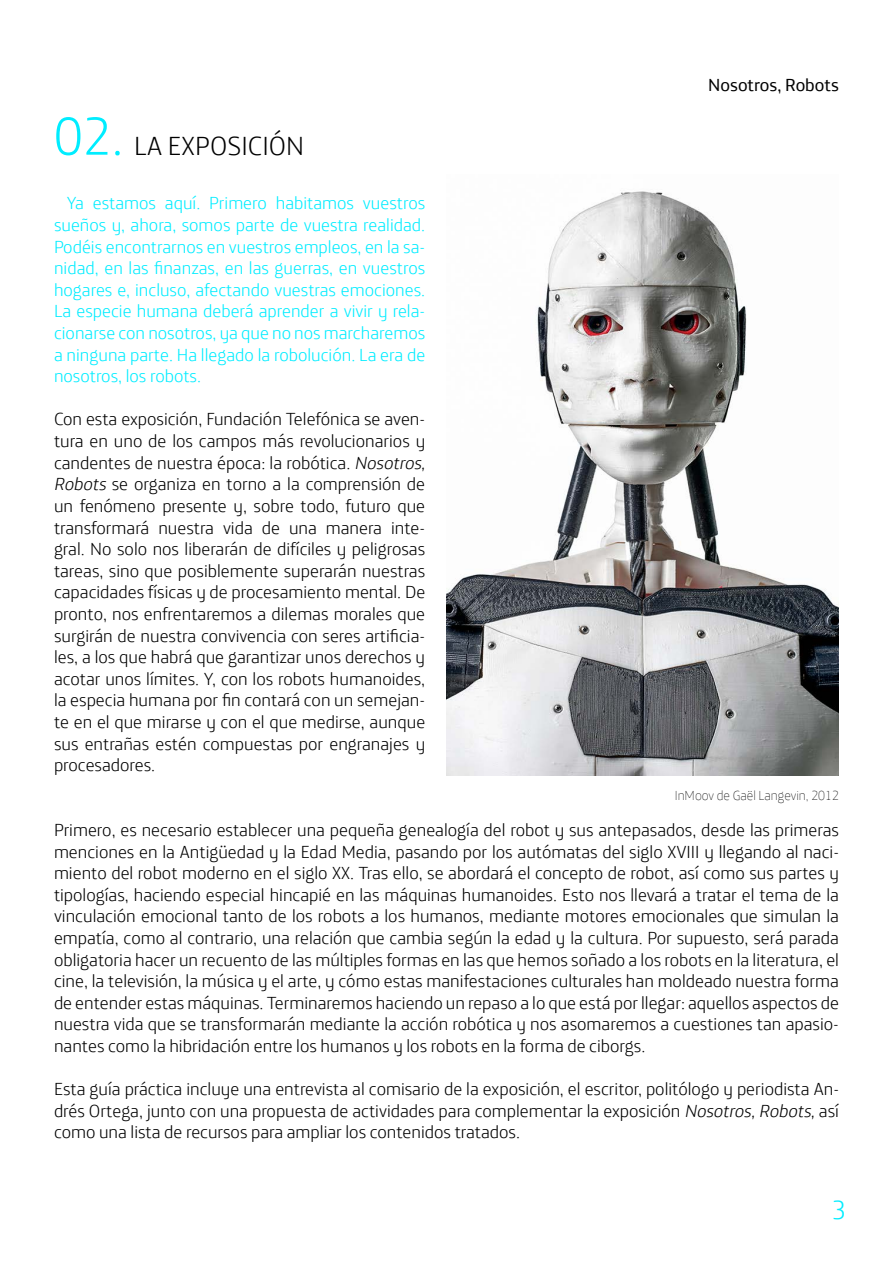
<style>
.page{position:relative;width:893px;height:1263px;background:#fff}
.page>*{position:absolute;margin:0;border:0;box-sizing:border-box;transform-origin:0 0}
.t1{font:300 27px "Telefonica";color:#000}
.t2{font:300 27px "Telefonica";color:#00edff}
.t3{font:300 18px/21.6px "Telefonica";color:#000;text-align:justify}
.t4{font:300 18px/21.6px "Telefonica";color:#00edff;text-align:justify}
.t5{font:18px "Telefonica";color:#000}
.t6{font:200 13.5px "Telefonica";color:#000}
.s1{font-size:54px;color:#00edff}
.s2{font-style:italic}
</style>
<div class="page">
<img style="left:446px;top:191px;width:393px;height:584px">
<h1 class="t1" style="left:54px;top:121px;width:252px"><span class="s1">02.</span> LA EXPOSICIÓN</h1>
<p class="t4" style="left:54px;top:190px;width:373px;text-indent:13px">Ya estamos aquí. Primero habitamos vuestros sueños y, ahora, somos parte de vuestra realidad.<br>Podéis encontrarnos en vuestros empleos, en la sa&shy;nidad, en las finanzas, en las guerras, en vuestros hogares e, incluso, afectando vuestras emociones.<br>La especie humana deberá aprender a vivir y rela&shy;cionarse con nosotros, ya que no nos marcharemos a ninguna parte. Ha llegado la robolución. La era de nosotros, los robots.</p>
<p class="t3" style="left:54px;top:406px;width:377px;text-align:left">Con esta exposición, Fundación Telefónica se aven&shy;tura en uno de los campos más revolucionarios y candentes de nuestra época: la robótica. <span class="s2">Nosotros, Robots</span> se organiza en torno a la comprensión de un fenómeno presente y, sobre todo, futuro que transformará nuestra vida de una manera inte&shy;gral. No solo nos liberarán de difíciles y peligrosas tareas, sino que posiblemente superarán nuestras capacidades físicas y de procesamiento mental. De pronto, nos enfrentaremos a dilemas morales que surgirán de nuestra convivencia con seres artificia&shy;les, a los que habrá que garantizar unos derechos y acotar unos límites. Y, con los robots humanoides, la especia humana por fin contará con un semejan&shy;te en el que mirarse y con el que medirse, aunque sus entrañas estén compuestas por engranajes y procesadores.</p>
<p class="t5" style="left:708px;top:69px;width:132px">Nosotros, Robots</p>
<p class="t6" style="left:675px;top:784px;width:166px">InMoov de Gaël Langevin, 2012</p>
<p class="t3" style="left:54px;top:816px;width:787px">Primero, es necesario establecer una pequeña genealogía del robot y sus antepasados, desde las primeras menciones en la Antigüedad y la Edad Media, pasando por los autómatas del siglo XVIII y llegando al naci&shy;miento del robot moderno en el siglo XX. Tras ello, se abordará el concepto de robot, así como sus partes y tipologías, haciendo especial hincapié en las máquinas humanoides. Esto nos llevará a tratar el tema de la vinculación emocional tanto de los robots a los humanos, mediante motores emocionales que simulan la empatía, como al contrario, una relación que cambia según la edad y la cultura. Por supuesto, será parada obligatoria hacer un recuento de las múltiples formas en las que hemos soñado a los robots en la literatura, el cine, la televisión, la música y el arte, y cómo estas manifestaciones culturales han moldeado nuestra forma de entender estas máquinas. Terminaremos haciendo un repaso a lo que está por llegar: aquellos aspectos de nuestra vida que se transformarán mediante la acción robótica y nos asomaremos a cuestiones tan apasio&shy;nantes como la hibridación entre los humanos y los robots en la forma de ciborgs.</p>
<p class="t3" style="left:54px;top:1075px;width:786px">Esta guía práctica incluye una entrevista al comisario de la exposición, el escritor, politólogo y periodista An&shy;drés Ortega, junto con una propuesta de actividades para complementar la exposición <span class="s2">Nosotros,Robots,</span>así como una lista de recursos para ampliar los contenidos tratados.</p>
<h1 class="t2" style="left:832px;top:1186px;width:16px">3</h1>
</div>
